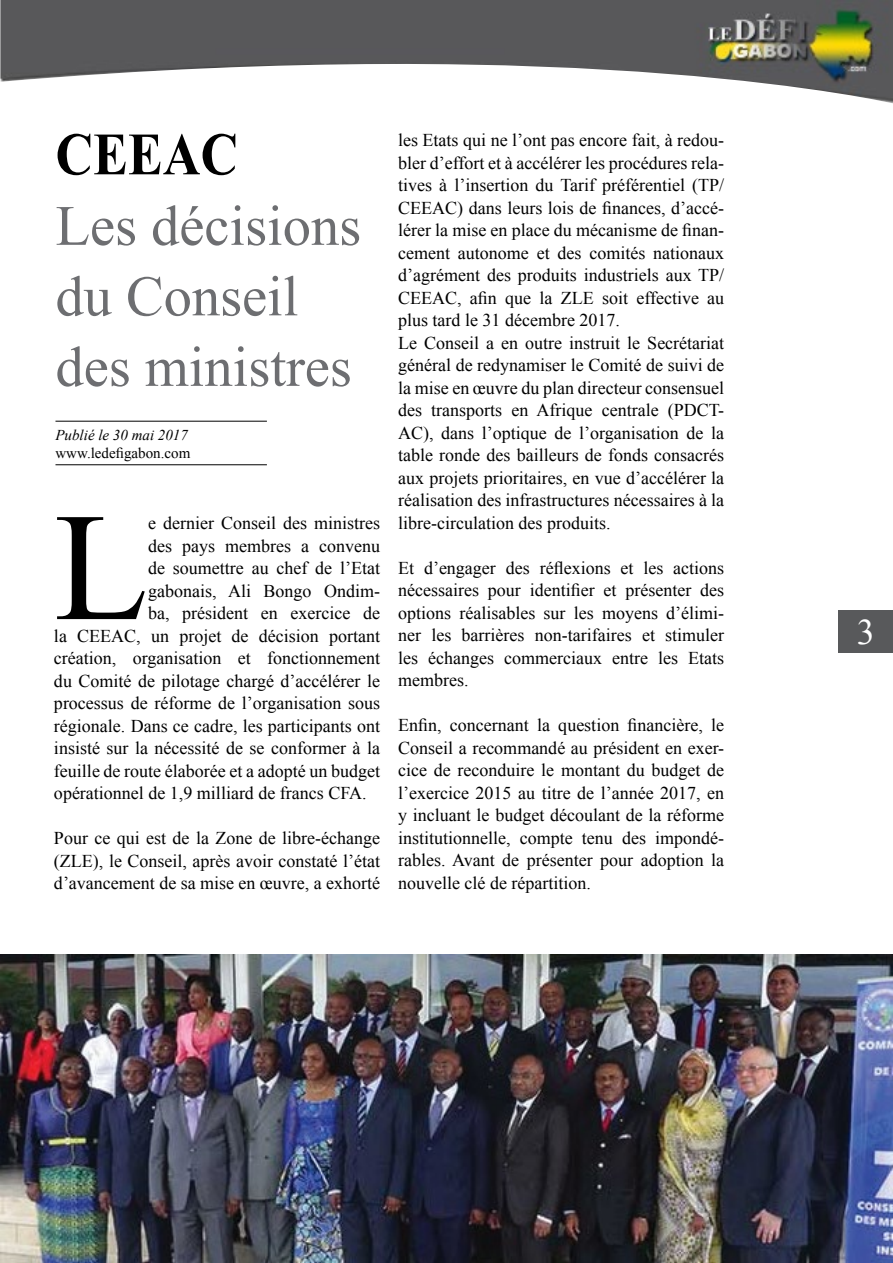
<style>
.page{position:relative;width:893px;height:1263px;background:#fff}
.page>*{position:absolute;margin:0;border:0;box-sizing:border-box;transform-origin:0 0}
.t1{font:153.9px "Times New Roman";color:#000}
.t2{font:700 60px "Times New Roman";color:#000;scale:.87 1}
.t3{font:57px/70.5px "Times New Roman";color:#6d6e71}
.t4{font:36px "Times New Roman";color:#fff}
.t5{font:18px/22.5px "Times New Roman";color:#000;text-align:justify}
.t6{font:15px "Times New Roman";color:#000}
.t7{font:italic 15px "Times New Roman";color:#000}
</style>
<div class="page">
<div style="left:839px;top:610px;width:54px;height:43px;background:#58595b"></div>
<img style="left:0;top:0;width:893px;height:103px">
<hr style="left:55px;top:464px;width:212px;height:1px;background:#000">
<hr style="left:55px;top:421px;width:212px;height:1px;background:#000">
<img style="left:0;top:954px;width:893px;height:309px">
<h2 class="t2" style="left:55px;top:111px;width:211px">CEEAC</h2>
<h3 class="t3" style="left:55px;top:189px;width:307px">Les décisions du Conseil des ministres</h3>
<p class="t7" style="left:55px;top:424px;width:134px">Publié le 30 mai 2017</p>
<p class="t6" style="left:55px;top:442px;width:136px">www.ledefigabon.com</p>
<p class="t5" style="left:148px;top:511px;width:234px">e dernier Conseil des ministres</p>
<p class="t5" style="left:148px;top:534px;width:234px">des pays membres a convenu</p>
<p class="t5" style="left:148px;top:556px;width:234px">de soumettre au chef de l’Etat</p>
<p class="t5" style="left:148px;top:579px;width:234px">gabonais, Ali Bongo Ondim-</p>
<p class="t5" style="left:148px;top:601px;width:234px">ba, président en exercice de</p>
<p class="t5" style="left:54px;top:624px;width:328px">la CEEAC, un projet de décision portant</p>
<p class="t5" style="left:54px;top:646px;width:328px">création, organisation et fonctionnement</p>
<p class="t5" style="left:54px;top:669px;width:328px">du Comité de pilotage chargé d’accélérer le</p>
<p class="t5" style="left:54px;top:691px;width:328px">processus de réforme de l’organisation sous</p>
<p class="t5" style="left:54px;top:714px;width:328px">régionale. Dans ce cadre, les participants ont</p>
<p class="t5" style="left:54px;top:736px;width:328px">insisté sur la nécessité de se conformer à la</p>
<p class="t5" style="left:54px;top:759px;width:328px">feuille de route élaborée et a adopté un budget</p>
<p class="t5" style="left:54px;top:781px;width:314px">opérationnel de 1,9 milliard de francs CFA.</p>
<p class="t5" style="left:54px;top:826px;width:328px">Pour ce qui est de la Zone de libre-échange (ZLE), le Conseil, après avoir constaté l’état d’avancement de sa mise en œuvre, a exhorté</p>
<h1 class="t1" style="left:54px;top:459px;width:96px">L</h1>
<p class="t5" style="left:398px;top:128px;width:328px;text-align:left">les Etats qui ne l’ont pas encore fait, à redou&shy;bler d’effort et à accélérer les procédures rela&shy;tives à l’insertion du Tarif préférentiel (TP/ CEEAC) dans leurs lois de finances, d’accé&shy;lérer la mise en place du mécanisme de finan&shy;cement autonome et des comités nationaux d’agrément des produits industriels aux TP/ CEEAC, afin que la ZLE soit effective au plus tard le 31 décembre 2017.<br>Le Conseil a en outre instruit le Secrétariat général de redynamiser le Comité de suivi de la mise en œuvre du plan directeur consensuel des transports en Afrique centrale (PDCT-AC), dans l’optique de l’organisation de la table ronde des bailleurs de fonds consacrés aux projets prioritaires, en vue d’accélérer la réalisation des infrastructures nécessaires à la libre-circulation des produits.</p>
<p class="t5" style="left:398px;top:556px;width:328px">Et d’engager des réflexions et les actions nécessaires pour identifier et présenter des options réalisables sur les moyens d’élimi&shy;ner les barrières non-tarifaires et stimuler les échanges commerciaux entre les Etats membres.</p>
<p class="t5" style="left:398px;top:713px;width:328px">Enfin, concernant la question financière, le Conseil a recommandé au président en exer&shy;cice de reconduire le montant du budget de l’exercice 2015 au titre de l’année 2017, en y incluant le budget découlant de la réforme institutionnelle, compte tenu des impondé&shy;rables. Avant de présenter pour adoption la nouvelle clé de répartition.</p>
<h3 class="t4" style="left:857px;top:606px;width:19px">3</h3>
</div>
